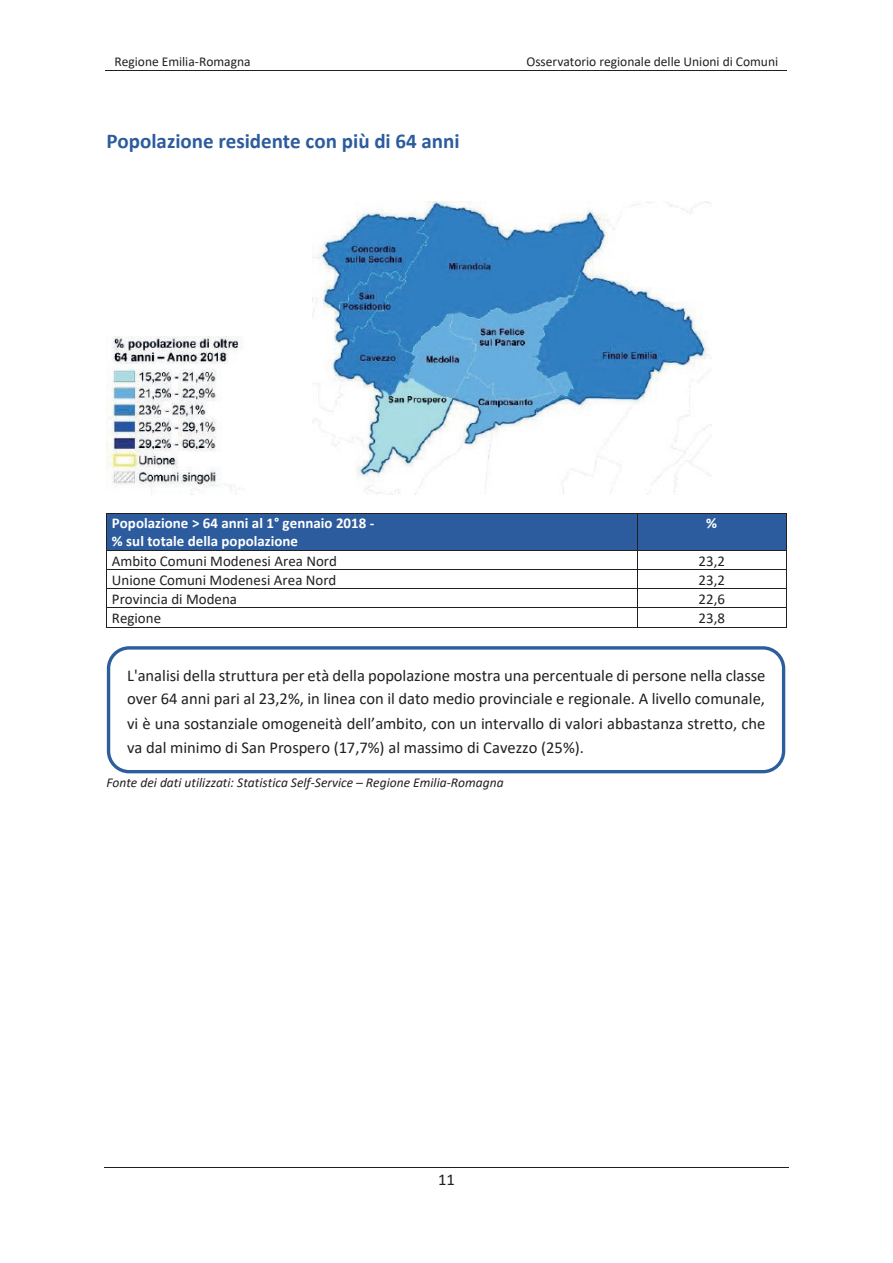
<style>
.page{position:relative;width:893px;height:1263px;background:#fff}
.page>*{position:absolute;margin:0;border:0;box-sizing:border-box;transform-origin:0 0}
.t1{font:700 21px "Calibri";color:#2c5c9d}
.t2{font:16.5px/24px "Calibri";color:#231f20;text-align:justify}
.t3{font:15px "Calibri";color:#231f20}
.t4{font:700 15px/18.3px "Calibri";color:#fff}
.t5{font:italic 13.5px "Calibri";color:#231f20}
.t6{font:13.5px "Calibri";color:#231f20}
</style>
<div class="page">
<hr style="left:105px;top:70px;width:342px;height:1px;background:#231f20">
<hr style="left:446px;top:70px;width:341px;height:1px;background:#231f20">
<hr style="left:104px;top:1167px;width:685px;height:1px;background:#231f20">
<div style="left:112px;top:514px;width:520px;height:18px;background:#2c5c9d"></div>
<div style="left:112px;top:532px;width:520px;height:18px;background:#2c5c9d"></div>
<div style="left:638px;top:514px;width:148px;height:36px;background:#2c5c9d"></div>
<hr style="left:106px;top:513px;width:680px;height:1px;background:#231f20">
<hr style="left:106px;top:514px;width:1px;height:36px;background:#231f20">
<hr style="left:637px;top:514px;width:1px;height:36px;background:#231f20">
<hr style="left:786px;top:514px;width:1px;height:36px;background:#231f20">
<hr style="left:106px;top:550px;width:680px;height:1px;background:#231f20">
<hr style="left:106px;top:569px;width:680px;height:1px;background:#231f20">
<hr style="left:106px;top:588px;width:680px;height:1px;background:#231f20">
<hr style="left:106px;top:608px;width:680px;height:1px;background:#231f20">
<svg style="left:106px;top:551px;width:1px;height:76px"></svg>
<hr style="left:106px;top:627px;width:531px;height:1px;background:#231f20">
<svg style="left:637px;top:551px;width:1px;height:76px"></svg>
<hr style="left:638px;top:627px;width:148px;height:1px;background:#231f20">
<svg style="left:786px;top:550px;width:1px;height:78px"></svg>
<img style="left:106px;top:337px;width:136px;height:158px">
<img style="left:313px;top:201px;width:398px;height:294px">
<div style="left:107px;top:646px;width:678px;height:127px;border:3px solid #2c5e9d;border-radius:21px"></div>
<p class="t6" style="left:114px;top:52px;width:138px">Regione Emilia-Romagna</p>
<p class="t6" style="left:526px;top:52px;width:253px">Osservatorio regionale delle Unioni di Comuni</p>
<p class="t1" style="left:106px;top:126px;width:355px">Popolazione residente con più di 64 anni</p>
<p class="t4" style="left:112px;top:514px;width:264px">Popolazione &gt; 64 anni al 1° gennaio 2018 - % sul totale della popolazione</p>
<p class="t4" style="left:706px;top:514px;width:12px">%</p>
<p class="t3" style="left:112px;top:550px;width:227px">Ambito Comuni Modenesi Area Nord</p>
<p class="t3" style="left:698px;top:550px;width:28px">23,2</p>
<p class="t3" style="left:112px;top:569px;width:226px">Unione Comuni Modenesi Area Nord</p>
<p class="t3" style="left:698px;top:569px;width:28px">23,2</p>
<p class="t3" style="left:112px;top:588px;width:127px">Provincia di Modena</p>
<p class="t3" style="left:698px;top:588px;width:28px">22,6</p>
<p class="t3" style="left:112px;top:607px;width:51px">Regione</p>
<p class="t3" style="left:698px;top:607px;width:28px">23,8</p>
<p class="t2" style="left:127px;top:663px;width:640px">L'analisi della struttura per età della popolazione mostra una percentuale di persone nella classe over 64 anni pari al 23,2%, in linea con il dato medio provinciale e regionale. A livello comunale, vi è una sostanziale omogeneità dell’ambito, con un intervallo di valori abbastanza stretto, che va dal minimo di San Prospero (17,7%) al massimo di Cavezzo (25%).</p>
<p class="t5" style="left:106px;top:773px;width:399px">Fonte dei dati utilizzati: Statistica Self-Service – Regione Emilia-Romagna</p>
<p class="t2" style="left:438px;top:1167px;width:18px">11</p>
</div>
